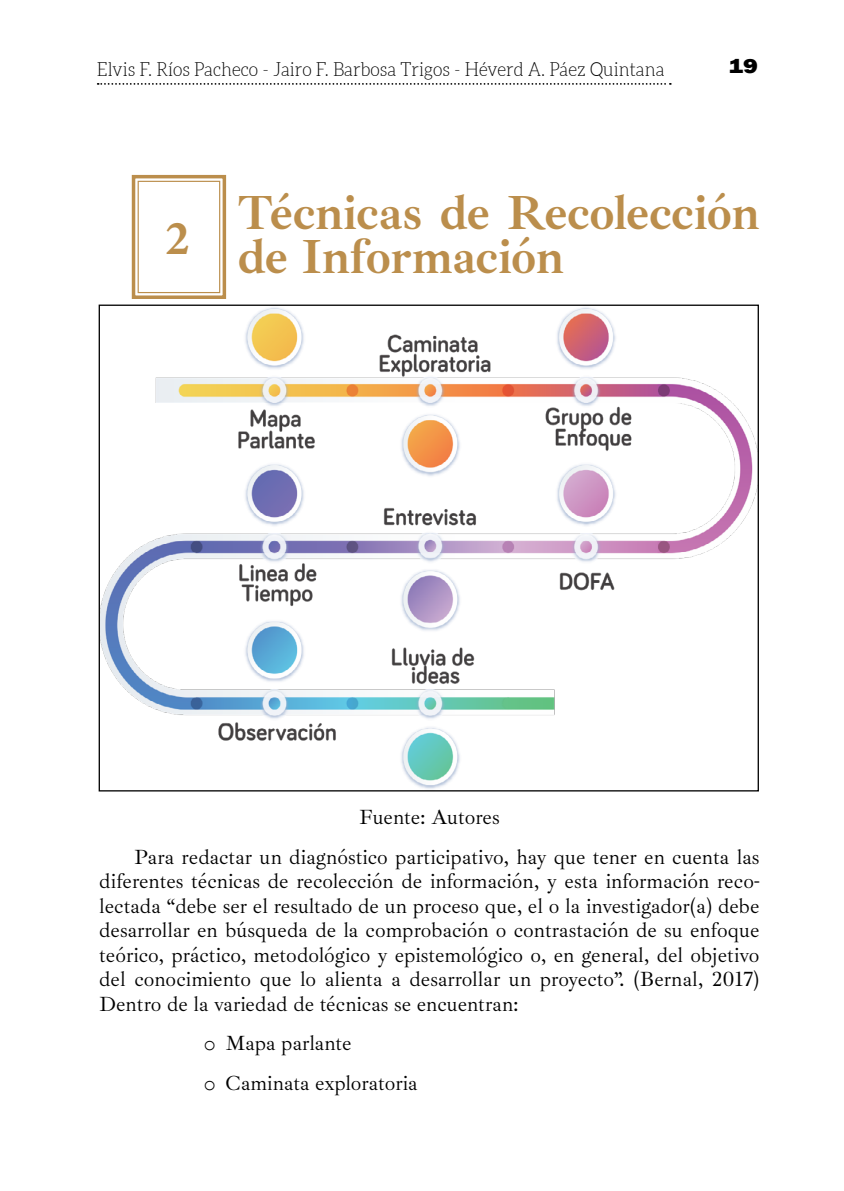
<style>
.page{position:relative;width:844px;height:1191px;background:#fff}
.page>*{position:absolute;margin:0;border:0;box-sizing:border-box;transform-origin:0 0}
.t1{font:700 49px/43.8px "Ibarra Real Nova";color:#bb8e4c}
.t2{font:700 49px "Minion Pro";color:#bb8e4c}
.t3{font:21px/24.5px "Ibarra Real Nova";color:#000}
.t4{font:800 21px "Franklin Gothic";color:#000;scale:1.2 1}
.t5{font:300 19.25px "Aleo";color:#000;scale:.91 1}
.s1{font-family:"Courier New"}
</style>
<div class="page">
<svg style="left:98px;top:83px;width:572px;height:2px"></svg>
<img style="left:101px;top:307px;width:655px;height:482px">
<svg style="left:131px;top:174px;width:96px;height:125px"></svg>
<div style="left:138px;top:181px;width:82px;height:112px;border:1px solid #bb8e4c"></div>
<p class="t5" style="left:97px;top:59px;width:625px">Elvis F. Ríos Pacheco - Jairo F. Barbosa Trigos - Héverd A. Páez Quintana</p>
<p class="t4" style="left:728px;top:52px;width:26px">19</p>
<h1 class="t2" style="left:165px;top:204px;width:26px">2</h1>
<h1 class="t1" style="left:238px;top:192px;width:522px">Técnicas de Recolección de Información</h1>
<p class="t3" style="left:134px;top:798px;width:626px;line-height:39.4px;text-indent:225px">Fuente: Autores<br>Para redactar un diagnóstico participativo, hay que tener en cuenta las</p>
<p class="t3" style="left:99px;top:869px;width:661px;text-align:justify">diferentes técnicas de recolección de información, y esta información reco&shy;lectada “debe ser el resultado de un proceso que, el o la investigador(a) debe desarrollar en búsqueda de la comprobación o contrastación de su enfoque teórico, práctico, metodológico y epistemológico o, en general, del objetivo del conocimiento que lo alienta a desarrollar un proyecto”. (Bernal, 2017)<br>Dentro de la variedad de técnicas se encuentran:</p>
<p class="t3" style="left:203px;top:1024px;width:216px;line-height:39.4px"><span class="s1">o</span> Mapa parlante<br><span class="s1">o</span> Caminata exploratoria</p>
</div>
